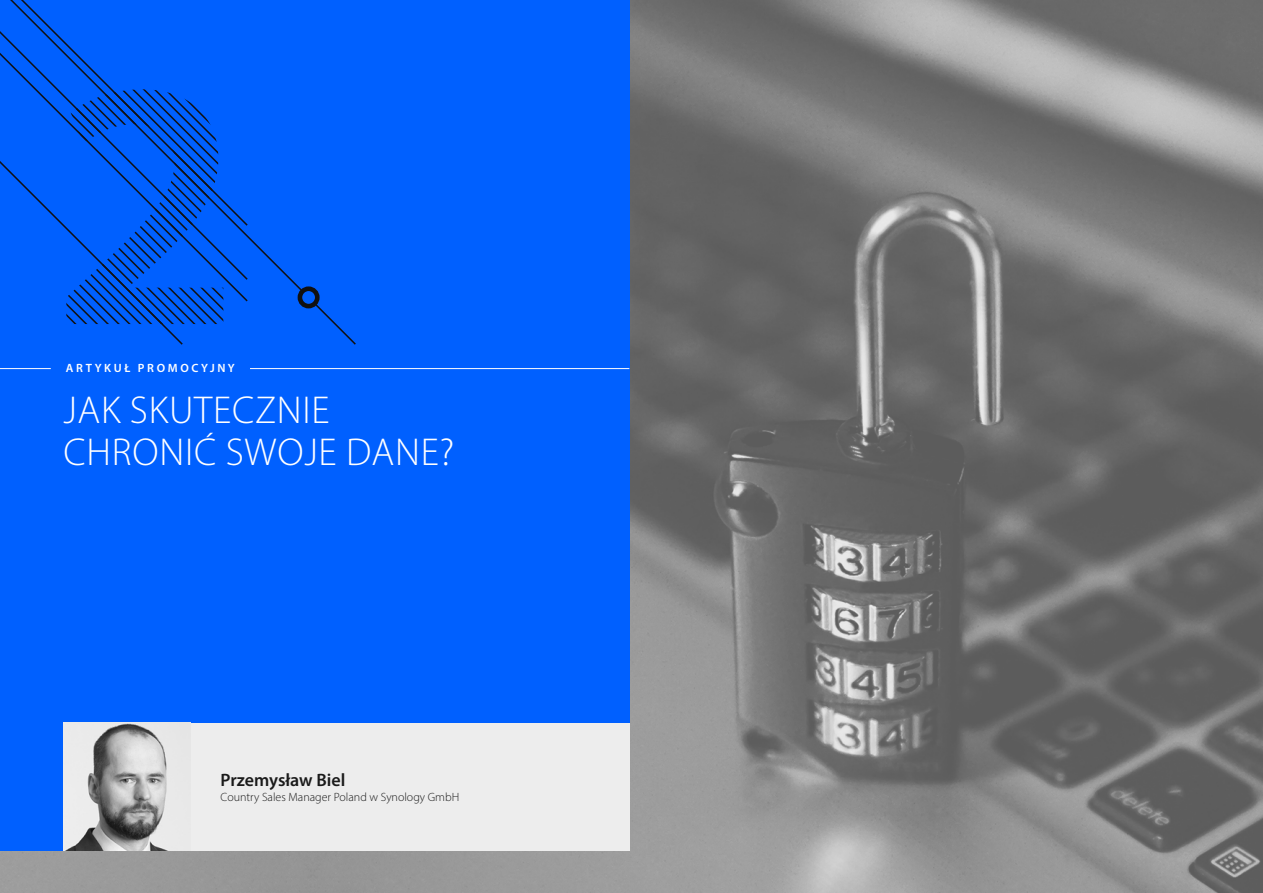
<style>
.page{position:relative;width:1263px;height:893px;background:#fff}
.page>*{position:absolute;margin:0;border:0;box-sizing:border-box;transform-origin:0 0}
.t1{font:300 39px/42px "Myriad Pro";letter-spacing:.02em;color:#fff}
.t2{font:600 18px "Myriad Pro";color:#1a1a1a}
.t3{font:300 12px "Myriad Pro";color:#1a1a1a}
.t4{font:600 12px "Myriad Pro";letter-spacing:.22em;color:#fff}
</style>
<div class="page">
<img style="left:0;top:0;width:1263px;height:893px">
<div style="left:0;top:0;width:629px;height:850px;background:#0060ff"></div>
<div style="left:63px;top:723px;width:566px;height:127px;background:#ededed"></div>
<svg style="left:184px;top:303px;width:39px;height:21px"></svg>
<svg style="left:313px;top:304px;width:43px;height:41px"></svg>
<svg style="left:184px;top:98px;width:65px;height:205px"></svg>
<svg style="left:0;top:0;width:184px;height:345px"></svg>
<div style="left:298px;top:286px;width:22px;height:22px;border:5px solid #111;border-radius:50%"></div>
<img style="left:66px;top:723px;width:101px;height:127px">
<hr style="left:0;top:368px;width:629px;height:1px;background:#fff">
<div style="left:51px;top:359px;width:199px;height:18px;background:#0060ff"></div>
<p class="t4" style="left:66px;top:361px;width:170px">ARTYKUŁ PROMOCYJNY</p>
<h1 class="t1" style="left:63px;top:389px;width:392px">JAK SKUTECZNIE<br>CHRONIĆ SWOJE DANE?</h1>
<h2 class="t2" style="left:221px;top:768px;width:126px">Przemysław Biel</h2>
<p class="t3" style="left:221px;top:790px;width:240px">Country Sales Manager Poland w Synology GmbH</p>
</div>
